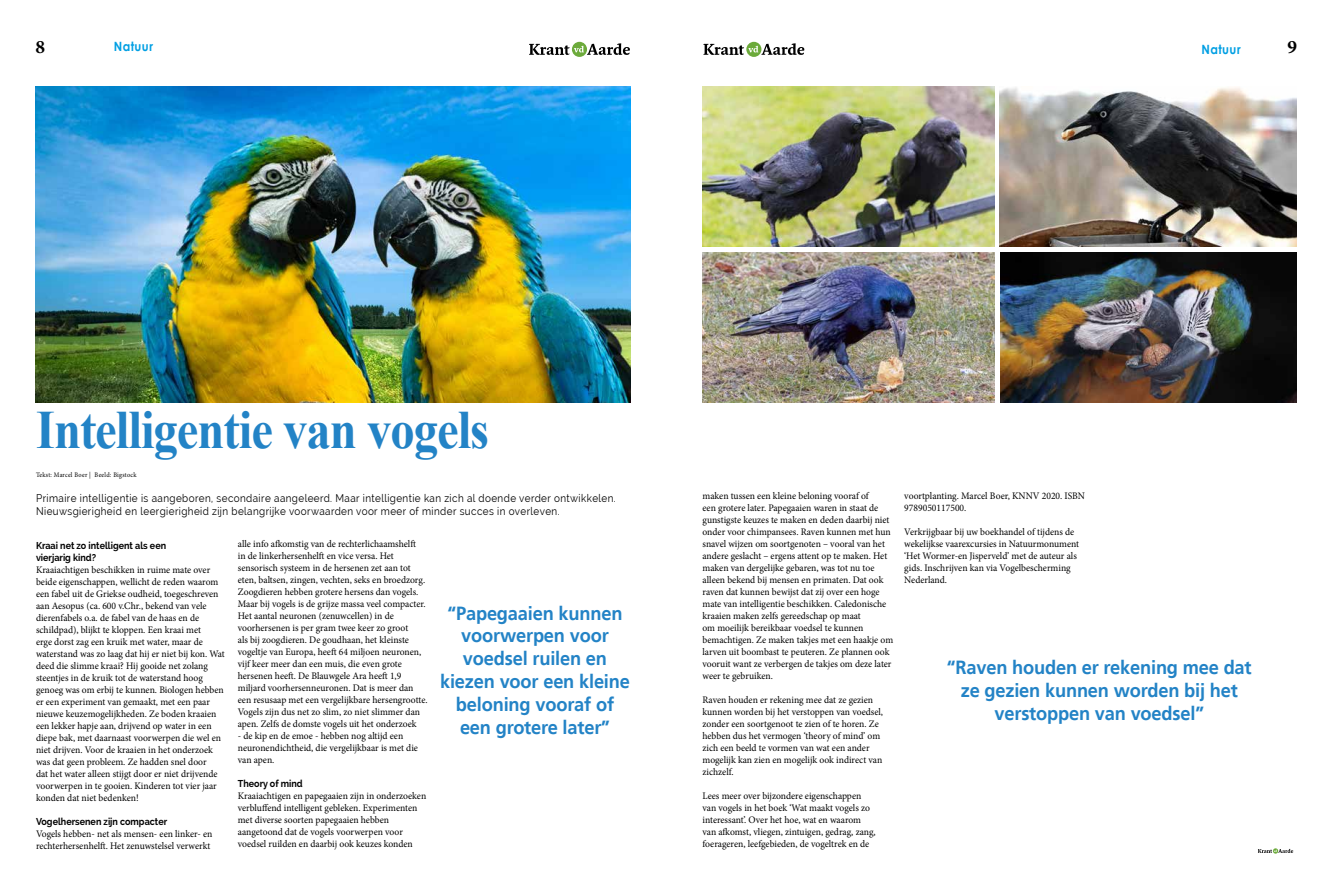
<style>
.page{position:relative;width:1333px;height:893px;background:#fff}
.page>*{position:absolute;margin:0;border:0;box-sizing:border-box;transform-origin:0 0}
.t1{font:700 54px "Times New Roman";letter-spacing:-.02em;color:#2383c6;scale:.9 1}
.t2{font:700 19px/22.8px "Frutiger LT";letter-spacing:-.01em;color:#2383c6;text-align:center;scale:.96 1}
.t3{font:19px "Minion Variable Concept";color:#000}
.t4{font:700 12.8px "Century Gothic";letter-spacing:.04em;color:#009fe3;scale:.9 1}
.t5{font:11px/13px "Raleway";letter-spacing:.04em;color:#000;scale:.9 1}
.t6{font:10px/12px "Minion Pro";color:#000;scale:.96 1}
.t7{font:700 10px/12px "Raleway";color:#000;scale:.9 1}
.t8{font:7px "Minion Pro";letter-spacing:.035em;color:#000;scale:.9 1}
</style>
<div class="page">
<svg style="left:746px;top:42px;width:15px;height:15px"></svg>
<svg style="left:703px;top:43px;width:102px;height:12px"></svg>
<svg style="left:572px;top:42px;width:15px;height:15px"></svg>
<svg style="left:529px;top:43px;width:101px;height:12px"></svg>
<img style="left:36px;top:86px;width:594px;height:317px">
<svg style="left:1258px;top:848px;width:35px;height:6px"></svg>
<img style="left:702px;top:86px;width:292px;height:161px">
<img style="left:999px;top:87px;width:297px;height:160px">
<img style="left:702px;top:252px;width:292px;height:151px">
<img style="left:1000px;top:252px;width:296px;height:151px">
<h2 class="t3" style="left:35px;top:34px;width:11px">8</h2>
<h2 class="t3" style="left:1287px;top:34px;width:11px">9</h2>
<p class="t4" style="left:114px;top:36px;width:45px">Natuur</p>
<p class="t4" style="left:1201px;top:39px;width:45px">Natuur</p>
<h1 class="t1" style="left:36px;top:393px;width:505px">Intelligentie van vogels</h1>
<p class="t8" style="left:36px;top:470px;width:113px">Tekst: Marcel Boer | Beeld: Bigstock</p>
<p class="t5" style="left:36px;top:492px;width:645px">Primaire intelligentie is aangeboren, secondaire aangeleerd. Maar intelligentie kan zich al doende verder ontwikkelen.<br>Nieuwsgierigheid en leergierigheid zijn belangrijke voorwaarden voor meer of minder succes in overleven.</p>
<p class="t7" style="left:36px;top:539px;width:146px">Kraai net zo intelligent als een vierjarig kind?</p>
<p class="t6" style="left:36px;top:564px;width:198px">Kraaiachtigen beschikken in ruime mate over beide eigenschappen, wellicht de reden waarom een fabel uit de Griekse oudheid, toegeschreven aan Aesopus (ca. 600 v.Chr., bekend van vele dierenfabels o.a. de fabel van de haas en de schildpad), blijkt te kloppen. Een kraai met<br>erge dorst zag een kruik met water, maar de waterstand was zo laag dat hij er niet bij kon. Wat deed die slimme kraai? Hij gooide net zolang steentjes in de kruik tot de waterstand hoog genoeg was om erbij te kunnen. Biologen hebben er een experiment van gemaakt, met een paar nieuwe keuzemogelijkheden. Ze boden kraaien een lekker hapje aan, drijvend op water in een diepe bak, met daarnaast voorwerpen die wel en niet drijven. Voor de kraaien in het onderzoek was dat geen probleem. Ze hadden snel door<br>dat het water alleen stijgt door er niet drijvende voorwerpen in te gooien. Kinderen tot vier jaar konden dat niet bedenken!</p>
<p class="t7" style="left:36px;top:815px;width:147px">Vogelhersenen zijn compacter</p>
<p class="t6" style="left:36px;top:828px;width:185px">Vogels hebben- net als mensen- een linker- en rechterhersenhelft. Het zenuwstelsel verwerkt</p>
<p class="t6" style="left:238px;top:538px;width:199px">alle info afkomstig van de rechterlichaamshelft<br>in de linkerhersenhelft en vice versa. Het sensorisch systeem in de hersenen zet aan tot eten, baltsen, zingen, vechten, seks en broedzorg.<br>Zoogdieren hebben grotere hersens dan vogels.<br>Maar bij vogels is de grijze massa veel compacter.<br>Het aantal neuronen (zenuwcellen) in de voorhersenen is per gram twee keer zo groot<br>als bij zoogdieren. De goudhaan, het kleinste vogeltje van Europa, heeft 64 miljoen neuronen, vijf keer meer dan een muis, die even grote hersenen heeft. De Blauwgele Ara heeft 1,9 miljard voorhersenneuronen. Dat is meer dan een resusaap met een vergelijkbare hersengrootte.<br>Vogels zijn dus net zo slim, zo niet slimmer dan apen. Zelfs de domste vogels uit het onderzoek</p>
<p class="t6" style="left:238px;top:730px;width:189px">- de kip en de emoe - hebben nog altijd een neuronendichtheid, die vergelijkbaar is met die van apen.</p>
<p class="t7" style="left:238px;top:777px;width:74px">Theory of mind</p>
<p class="t6" style="left:238px;top:790px;width:198px">Kraaiachtigen en papegaaien zijn in onderzoeken verbluffend intelligent gebleken. Experimenten met diverse soorten papegaaien hebben aangetoond dat de vogels voorwerpen voor voedsel ruilden en daarbij ook keuzes konden</p>
<h2 class="t2" style="left:440px;top:602px;width:199px">“Papegaaien kunnen voorwerpen voor voedsel ruilen en kiezen voor een kleine beloning vooraf of een grotere later”</h2>
<p class="t6" style="left:702px;top:490px;width:200px">maken tussen een kleine beloning vooraf of<br>een grotere later. Papegaaien waren in staat de gunstigste keuzes te maken en deden daarbij niet onder voor chimpansees. Raven kunnen met hun snavel wijzen om soortgenoten – vooral van het andere geslacht – ergens attent op te maken. Het maken van dergelijke gebaren, was tot nu toe alleen bekend bij mensen en primaten. Dat ook raven dat kunnen bewijst dat zij over een hoge mate van intelligentie beschikken. Caledonische kraaien maken zelfs gereedschap op maat<br>om moeilijk bereikbaar voedsel te kunnen bemachtigen. Ze maken takjes met een haakje om larven uit boombast te peuteren. Ze plannen ook vooruit want ze verbergen de takjes om deze later weer te gebruiken.</p>
<p class="t6" style="left:702px;top:694px;width:190px">Raven houden er rekening mee dat ze gezien kunnen worden bij het verstoppen van voedsel, zonder een soortgenoot te zien of te horen. Ze hebben dus het vermogen ‘theory of mind’ om zich een beeld te vormen van wat een ander mogelijk kan zien en mogelijk ook indirect van zichzelf.</p>
<p class="t6" style="left:702px;top:790px;width:182px">Lees meer over bijzondere eigenschappen van vogels in het boek ‘Wat maakt vogels zo interessant’. Over het hoe, wat en waarom van afkomst, vliegen, zintuigen, gedrag, zang, foerageren, leefgebieden, de vogeltrek en de</p>
<p class="t6" style="left:904px;top:490px;width:190px">voortplanting. Marcel Boer, KNNV 2020. ISBN<br>9789050117500.</p>
<p class="t6" style="left:904px;top:526px;width:183px">Verkrijgbaar bij uw boekhandel of tijdens de wekelijkse vaarexcursies in Natuurmonument ‘Het Wormer-en Jisperveld’ met de auteur als gids. Inschrijven kan via Vogelbescherming Nederland.</p>
<h2 class="t2" style="left:946px;top:656px;width:319px">“Raven houden er rekening mee dat ze gezien kunnen worden bij het verstoppen van voedsel”</h2>
</div>
